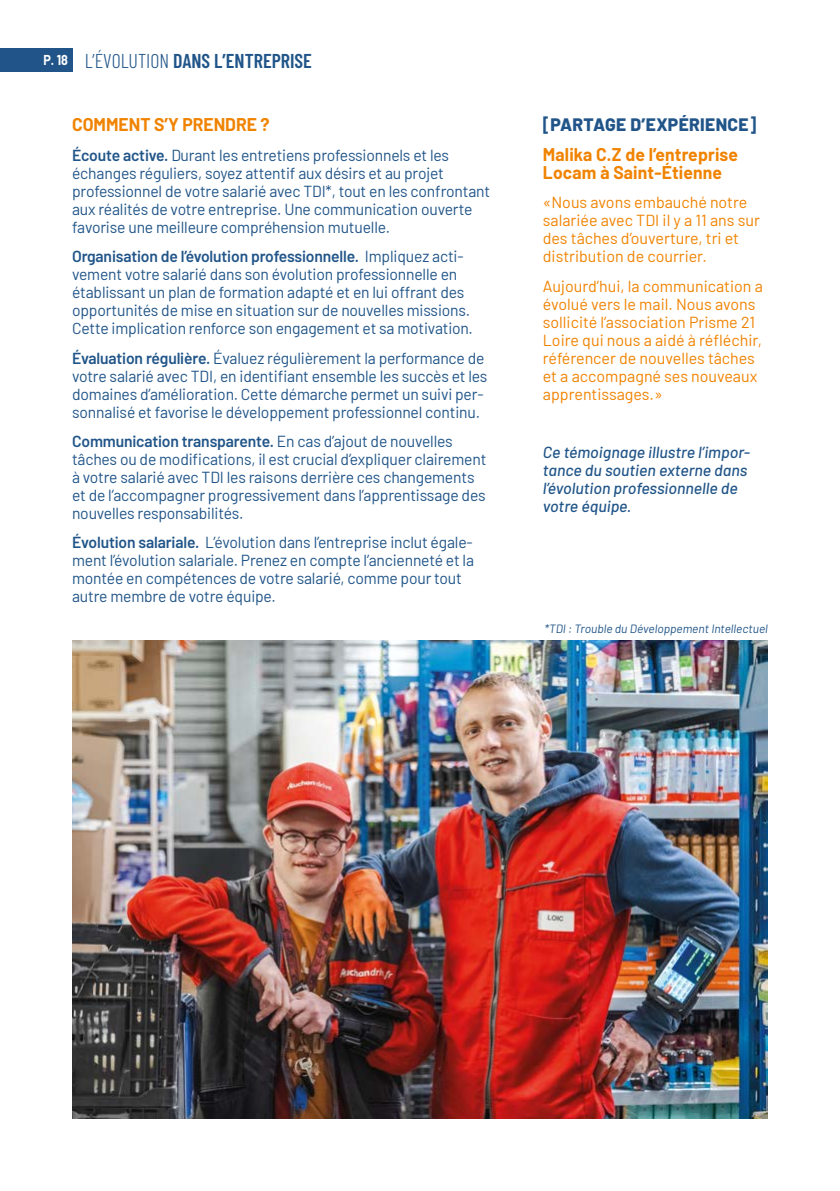
<style>
.page{position:relative;width:840px;height:1191px;background:#fff}
.page>*{position:absolute;margin:0;border:0;box-sizing:border-box;transform-origin:0 0}
.t1{font:600 20px "Barlow Condensed";color:#215589}
.t2{font:700 18px/29.4px "Barlow";letter-spacing:.01em;color:#f08300}
.t3{font:16px/18px "Barlow";letter-spacing:-.01em;color:#215589}
.t4{font:16px/18px "Barlow";color:#f08300}
.t5{font:italic 500 16px/18px "Barlow";color:#215589}
.t6{font:italic 12px "Barlow";color:#215589}
.s1{font-family:"Barlow";font-weight:700;font-size:14px;color:#fff}
.s2{font-weight:300}
.s3{font-weight:600}
.s4{color:#215589}
.s5{font-weight:800;color:#215589}
</style>
<div class="page">
<img style="left:72px;top:641px;width:695px;height:478px">
<div style="left:0;top:48px;width:72px;height:24px;background:#215589"></div>
<p class="t1" style="left:44px;top:47px;width:270px"><span class="s1">P. 18</span> <span class="s2">L’ÉVOLUTION</span> DANS L’ENTREPRISE</p>
<p class="t2" style="left:72px;top:109px;width:199px">COMMENT S’Y PRENDRE ?</p>
<p class="t3" style="left:72px;top:145px;width:419px"><span class="s3">Écoute active.</span> Durant les entretiens professionnels et les échanges réguliers, soyez attentif aux désirs et au projet professionnel de votre salarié avec TDI*, tout en les confrontant aux réalités de votre entreprise. Une communication ouverte favorise une meilleure compréhension mutuelle.</p>
<p class="t3" style="left:72px;top:246px;width:402px"><span class="s3">Organisation de l’évolution professionnelle.</span> Impliquez acti&shy;vement votre salarié dans son évolution professionnelle en établissant un plan de formation adapté et en lui offrant des opportunités de mise en situation sur de nouvelles missions.<br>Cette implication renforce son engagement et sa motivation.</p>
<p class="t3" style="left:72px;top:347px;width:416px"><span class="s3">Évaluation régulière.</span> Évaluez régulièrement la performance de votre salarié avec TDI, en identifiant ensemble les succès et les domaines d’amélioration. Cette démarche permet un suivi per&shy;sonnalisé et favorise le développement professionnel continu.</p>
<p class="t3" style="left:72px;top:431px;width:415px"><span class="s3">Communication transparente.</span> En cas d’ajout de nouvelles tâches ou de modifications, il est crucial d’expliquer clairement à votre salarié avec TDI les raisons derrière ces changements et de l’accompagner progressivement dans l’apprentissage des nouvelles responsabilités.</p>
<p class="t3" style="left:72px;top:532px;width:403px"><span class="s3">Évolution salariale.</span> L’évolution dans l’entreprise inclut égale&shy;ment l’évolution salariale. Prenez en compte l’ancienneté et la montée en compétences de votre salarié, comme pour tout autre membre de votre équipe.</p>
<p class="t2" style="left:542px;top:109px;width:215px"><span class="s4">[</span><span class="s5">PARTAGE D’EXPÉRIENCE</span><span class="s4">]<br></span>Malika C.Z de l’entreprise</p>
<p class="t2" style="left:542px;top:156px;width:181px">Locam à Saint-Étienne</p>
<p class="t4" style="left:542px;top:192px;width:218px">«Nous avons embauché notre salariée avec TDI il y a 11 ans sur des tâches d’ouverture, tri et distribution de courrier.</p>
<p class="t4" style="left:542px;top:275px;width:221px">Aujourd’hui, la communication a évolué vers le mail. Nous avons sollicité l’association Prisme 21<br>Loire qui nous a aidé à réfléchir, référencer de nouvelles tâches et a accompagné ses nouveaux apprentissages.»</p>
<p class="t5" style="left:542px;top:442px;width:209px">Ce témoignage illustre l’impor&shy;tance du soutien externe dans l’évolution professionnelle de votre équipe.</p>
<p class="t6" style="left:544px;top:620px;width:225px">*TDI : Trouble du Développement Intellectuel</p>
</div>
